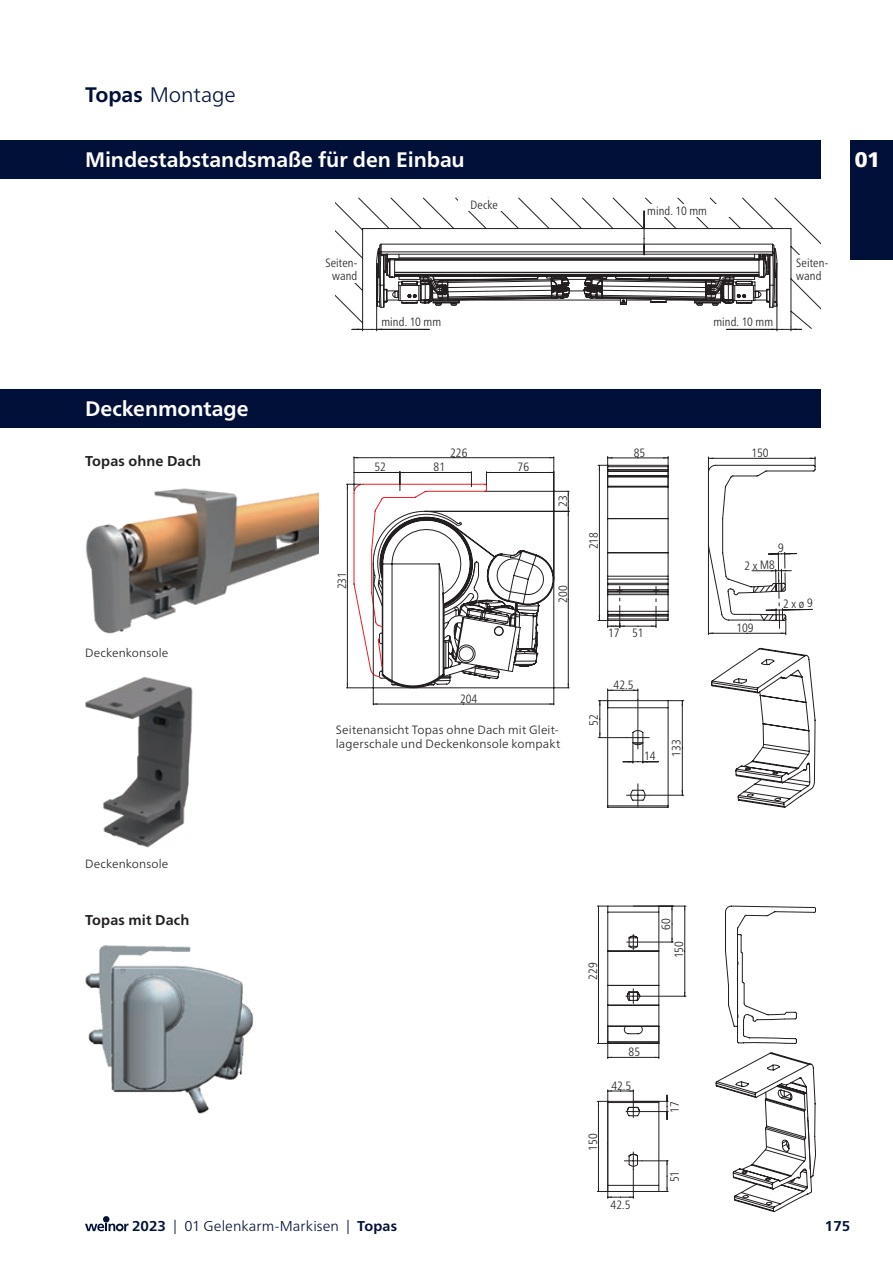
<style>
.page{position:relative;width:893px;height:1263px;background:#fff}
.page>*{position:absolute;margin:0;border:0;box-sizing:border-box;transform-origin:0 0}
.t1{font:700 21px "Frutiger Neue LTW1 G";color:#fff}
.t2{font:300 21px "Frutiger Neue LTW1 G";letter-spacing:-.005em;color:#001039}
.t3{font:900 21px "Frutiger Neue LTW1 G";color:#fff}
.t4{font:300 14.25px "Frutiger Neue LTW1 G";letter-spacing:.005em;color:#001039}
.t5{font:700 14.25px "Frutiger Neue LTW1 G";letter-spacing:.005em;color:#231f20}
.t6{font:700 14.25px "Frutiger Neue LTW1 G";color:#001039}
.t7{font:300 condensed 12px/12.8px "Frutiger Neue LTW1 G";color:#231f20;text-align:center}
.t8{font:300 12px/14.9px "Frutiger Neue LTW1 G";letter-spacing:.015em;color:#231f20}
.s1{font-weight:700}
</style>
<div class="page">
<svg style="left:336px;top:198px;width:485px;height:131px"></svg>
<svg style="left:352px;top:211px;width:450px;height:120px"></svg>
<div style="left:254px;top:255px;width:103px;height:28px;background:#fff"></div>
<div style="left:796px;top:255px;width:33px;height:28px;background:#fff"></div>
<div style="left:647px;top:204px;width:91px;height:13px;background:#fff"></div>
<svg style="left:598px;top:456px;width:217px;height:340px"></svg>
<svg style="left:771px;top:570px;width:15px;height:2px"></svg>
<svg style="left:608px;top:579px;width:207px;height:227px"></svg>
<svg style="left:346px;top:456px;width:224px;height:249px"></svg>
<svg style="left:347px;top:484px;width:210px;height:205px"></svg>
<div style="left:459px;top:198px;width:51px;height:12px;background:#fff"></div>
<img style="left:86px;top:488px;width:233px;height:146px">
<svg style="left:763px;top:906px;width:53px;height:306px"></svg>
<svg style="left:734px;top:935px;width:77px;height:274px"></svg>
<svg style="left:597px;top:906px;width:174px;height:293px"></svg>
<svg style="left:633px;top:934px;width:1px;height:16px"></svg>
<svg style="left:626px;top:989px;width:15px;height:14px"></svg>
<svg style="left:624px;top:1152px;width:18px;height:18px"></svg>
<img style="left:85px;top:945px;width:168px;height:169px">
<svg style="left:85px;top:1216px;width:44px;height:15px"></svg>
<div style="left:850px;top:140px;width:43px;height:119px;background:#001039"></div>
<div style="left:0;top:140px;width:821px;height:39px;background:#001039"></div>
<div style="left:0;top:389px;width:821px;height:38px;background:#001039"></div>
<img style="left:85px;top:676px;width:108px;height:172px">
<svg style="left:773px;top:543px;width:17px;height:12px"></svg>
<h1 class="t2" style="left:85px;top:82px;width:152px"><span class="s1">Topas</span> Montage</h1>
<h1 class="t1" style="left:85px;top:147px;width:381px">Mindestabstandsmaße für den Einbau</h1>
<p class="t7" style="left:470px;top:198px;width:29px">Decke</p>
<p class="t7" style="left:647px;top:204px;width:61px">mind. 10 mm</p>
<p class="t7" style="left:325px;top:257px;width:34px">Seiten&shy;wand</p>
<p class="t7" style="left:796px;top:257px;width:34px;text-align:left">Seiten&shy;wand</p>
<p class="t7" style="left:381px;top:316px;width:61px">mind. 10 mm</p>
<p class="t7" style="left:713px;top:316px;width:61px">mind. 10 mm</p>
<h1 class="t3" style="left:855px;top:144px;width:27px">01</h1>
<h1 class="t1" style="left:85px;top:396px;width:165px">Deckenmontage</h1>
<p class="t5" style="left:85px;top:452px;width:118px">Topas ohne Dach</p>
<p class="t8" style="left:85px;top:645px;width:85px">Deckenkonsole</p>
<p class="t7" style="left:450px;top:446px;width:19px">226</p>
<p class="t7" style="left:374px;top:461px;width:13px">52</p>
<p class="t7" style="left:434px;top:461px;width:13px">81</p>
<p class="t7" style="left:518px;top:461px;width:13px">76</p>
<p class="t7" style="left:335px;top:589px;width:19px;rotate:-90deg">231</p>
<p class="t7" style="left:556px;top:507px;width:13px;rotate:-90deg">23</p>
<p class="t7" style="left:556px;top:603px;width:19px;rotate:-90deg">200</p>
<p class="t7" style="left:460px;top:692px;width:19px">204</p>
<p class="t8" style="left:336px;top:722px;width:226px">Seitenansicht Topas ohne Dach mit Gleit&shy;lagerschale und Deckenkonsole kompakt</p>
<p class="t7" style="left:587px;top:549px;width:19px;rotate:-90deg">218</p>
<p class="t7" style="left:634px;top:446px;width:13px">85</p>
<p class="t7" style="left:608px;top:627px;width:37px">17 51</p>
<p class="t7" style="left:587px;top:726px;width:13px;rotate:-90deg">52</p>
<p class="t7" style="left:614px;top:678px;width:21px">42.5</p>
<p class="t7" style="left:644px;top:749px;width:13px">14</p>
<p class="t7" style="left:670px;top:757px;width:19px;rotate:-90deg">133</p>
<p class="t7" style="left:751px;top:446px;width:19px">150</p>
<p class="t7" style="left:744px;top:559px;width:32px;rotate:-1deg">2 x M8</p>
<p class="t7" style="left:736px;top:621px;width:19px">109</p>
<p class="t7" style="left:783px;top:597px;width:31px;rotate:-1deg">2 x ø 9</p>
<p class="t8" style="left:85px;top:856px;width:85px">Deckenkonsole</p>
<p class="t5" style="left:85px;top:911px;width:106px">Topas mit Dach</p>
<p class="t7" style="left:586px;top:980px;width:19px;rotate:-90deg">229</p>
<p class="t7" style="left:659px;top:930px;width:13px;rotate:-90deg">60</p>
<p class="t7" style="left:673px;top:958px;width:19px;rotate:-90deg">150</p>
<p class="t7" style="left:629px;top:1045px;width:13px">85</p>
<p class="t7" style="left:611px;top:1079px;width:21px">42.5</p>
<p class="t7" style="left:586px;top:1150px;width:19px;rotate:-90deg">150</p>
<p class="t7" style="left:611px;top:1198px;width:21px">42.5</p>
<p class="t7" style="left:668px;top:1112px;width:13px;rotate:-90deg">17</p>
<p class="t7" style="left:668px;top:1182px;width:13px;rotate:-90deg">51</p>
<p class="t4" style="left:132px;top:1217px;width:266px"><span class="s1">2023</span> | 01 Gelenkarm-Markisen | <span class="s1">Topas</span></p>
<p class="t6" style="left:825px;top:1218px;width:27px">175</p>
</div>
